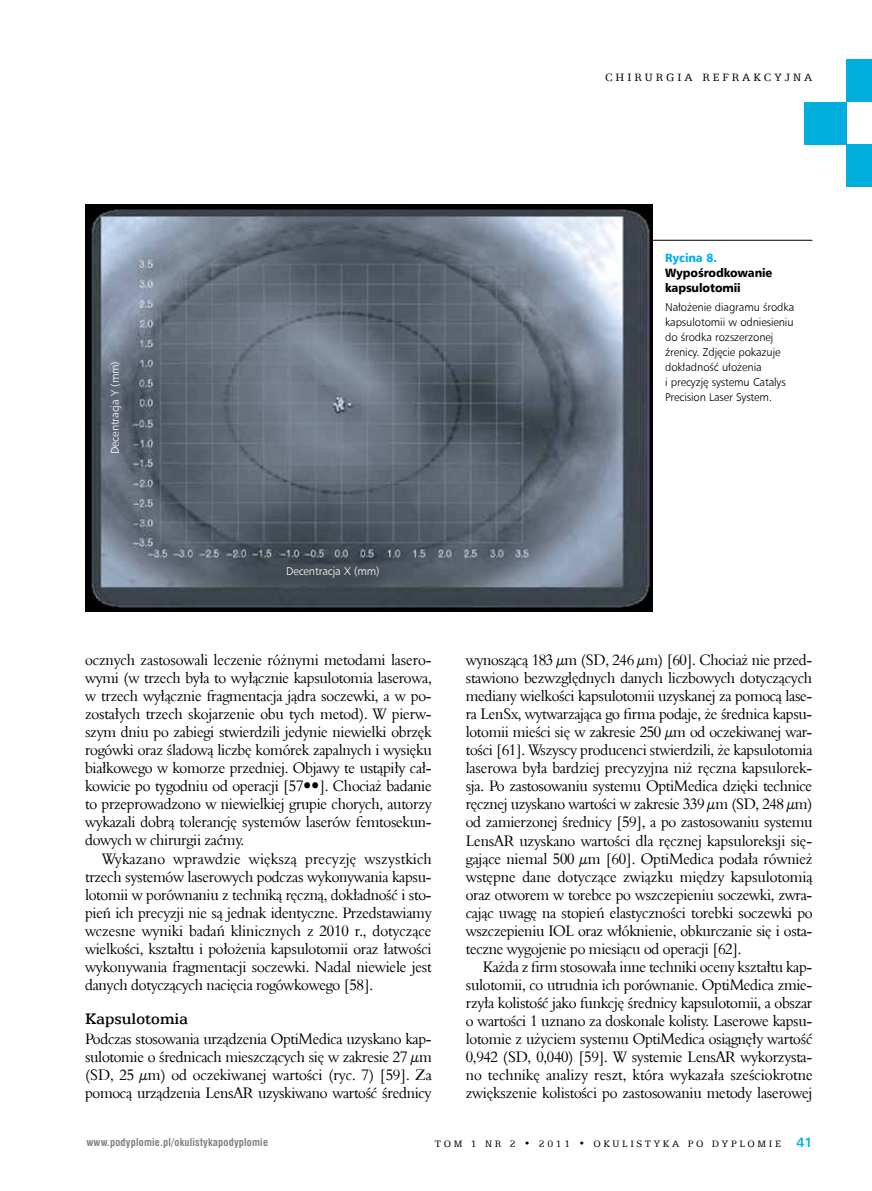
<style>
.page{position:relative;width:872px;height:1191px;background:#fff}
.page>*{position:absolute;margin:0;border:0;box-sizing:border-box;transform-origin:0 0}
.t1{font:17.25px "Egyptian 505 Md EU";color:#000}
.t2{font:15.6px/18px "Aldine 401 EU";letter-spacing:-.02em;color:#000;text-align:justify;scale:.96 1}
.t3{font:12px/15px "Humnst 777 Blk EU";letter-spacing:-.01em;color:#000;scale:.95 1}
.t4{font:12px "Egyptian 505 EU";letter-spacing:.25em;color:#000}
.t5{font:12px "Humnst 777 Blk EU";letter-spacing:-.01em;color:#00aeef;scale:.95 1}
.t6{font:11.25px/15px "Humnst 777 Lt EU";letter-spacing:-.01em;color:#000}
.t7{font:11.25px "Humnst 777 Lt EU";letter-spacing:-.01em;color:#fff}
.t8{font:700 10.5px "Swis 721 Cn EU";letter-spacing:.02em;color:#808285}
.t9{font:10.5px "Egyptian 505 EU";letter-spacing:.25em;color:#000}
.s1{font-family:"Humnst 777 EU";font-weight:700;font-size:13.5px;color:#00aeef}
</style>
<div class="page">
<div style="left:846px;top:60px;width:26px;height:42px;background:#00afde"></div>
<div style="left:804px;top:102px;width:42px;height:43px;background:#00afde"></div>
<div style="left:846px;top:145px;width:26px;height:42px;background:#00afde"></div>
<hr style="left:650px;top:240px;width:162px;height:1px;background:#000">
<img style="left:85px;top:204px;width:568px;height:407px">
<p class="t4" style="left:605px;top:71px;width:209px">CHIRURGIA REFRAKCYJNA</p>
<p class="t7" style="left:108px;top:454px;width:94px;rotate:-90deg">Decentracja Y (mm)</p>
<p class="t5" style="left:665px;top:250px;width:56px">Rycina 8.</p>
<p class="t3" style="left:665px;top:265px;width:114px">Wypośrodkowanie kapsulotomii</p>
<p class="t6" style="left:665px;top:300px;width:131px">Nałożenie diagramu środka kapsulotomii w odniesieniu do środka rozszerzonej źrenicy. Zdjęcie pokazuje dokładność ułożenia<br>i precyzję systemu Catalys<br>Precision Laser System.</p>
<p class="t7" style="left:286px;top:564px;width:95px">Decentracja X (mm)</p>
<p class="t2" style="left:85px;top:651px;width:363px">ocznych zastosowali leczenie różnymi metodami lasero&shy;wymi (w trzech była to wyłącznie kapsulotomia laserowa, w trzech wyłącznie fragmentacja jądra soczewki, a w po&shy;zostałych trzech skojarzenie obu tych metod). W pierw&shy;szym dniu po zabiegi stwierdzili jedynie niewielki obrzęk rogówki oraz śladową liczbę komórek zapalnych i wysięku białkowego w komorze przedniej. Objawy te ustąpiły cał&shy;kowicie po tygodniu od operacji [57 ]. Chociaż badanie to przeprowadzono w niewielkiej grupie chorych, autorzy wykazali dobrą tolerancję systemów laserów femtosekun&shy;dowych w chirurgii zaćmy.</p>
<p class="t2" style="left:85px;top:849px;width:363px;text-indent:17px">Wykazano wprawdzie większą precyzję wszystkich trzech systemów laserowych podczas wykonywania kapsu&shy;lotomii w porównaniu z techniką ręczną, dokładność i sto&shy;pień ich precyzji nie są jednak identyczne. Przedstawiamy wczesne wyniki badań klinicznych z 2010 r., dotyczące wielkości, kształtu i położenia kapsulotomii oraz łatwości wykonywania fragmentacji soczewki. Nadal niewiele jest danych dotyczących nacięcia rogówkowego [58].</p>
<p class="t1" style="left:85px;top:1008px;width:104px">Kapsulotomia</p>
<p class="t2" style="left:85px;top:1029px;width:363px">Podczas stosowania urządzenia OptiMedica uzyskano kap&shy;sulotomie o średnicach mieszczących się w zakresie 27 μm (SD, 25 μm) od oczekiwanej wartości (ryc. 7) [59]. Za pomocą urządzenia LensAR uzyskiwano wartość średnicy</p>
<p class="t2" style="left:466px;top:651px;width:363px">wynoszącą 183 μm (SD, 246 μm) [60]. Chociaż nie przed&shy;stawiono bezwzględnych danych liczbowych dotyczących mediany wielkości kapsulotomii uzyskanej za pomocą lase&shy;ra LenSx, wytwarzająca go firma podaje, że średnica kapsu&shy;lotomii mieści się w zakresie 250 μm od oczekiwanej war&shy;tości [61]. Wszyscy producenci stwierdzili, że kapsulotomia laserowa była bardziej precyzyjna niż ręczna kapsulorek&shy;sja. Po zastosowaniu systemu OptiMedica dzięki technice ręcznej uzyskano wartości w zakresie 339 μm (SD, 248 μm) od zamierzonej średnicy [59], a po zastosowaniu systemu LensAR uzyskano wartości dla ręcznej kapsuloreksji się&shy;gające niemal 500 μm [60]. OptiMedica podała również wstępne dane dotyczące związku między kapsulotomią oraz otworem w torebce po wszczepieniu soczewki, zwra&shy;cając uwagę na stopień elastyczności torebki soczewki po wszczepieniu IOL oraz włóknienie, obkurczanie się i osta&shy;teczne wygojenie po miesiącu od operacji [62].</p>
<p class="t2" style="left:466px;top:957px;width:363px;text-indent:17px">Każda z firm stosowała inne techniki oceny kształtu kap&shy;sulotomii, co utrudnia ich porównanie. OptiMedica zmie&shy;rzyła kolistość jako funkcję średnicy kapsulotomii, a obszar o wartości 1 uznano za doskonale kolisty. Laserowe kapsu&shy;lotomie z użyciem systemu OptiMedica osiągnęły wartość 0,942 (SD, 0,040) [59]. W systemie LensAR wykorzysta&shy;no technikę analizy reszt, która wykazała sześciokrotne zwiększenie kolistości po zastosowaniu metody laserowej</p>
<p class="t8" style="left:86px;top:1136px;width:183px">www.podyplomie.pl/okulistykapodyplomie</p>
<p class="t9" style="left:435px;top:1137px;width:379px">TOM 1 NR 2 • 2011 • OKULISTYKA PO DYPLOMIE <span class="s1">41</span></p>
</div>
